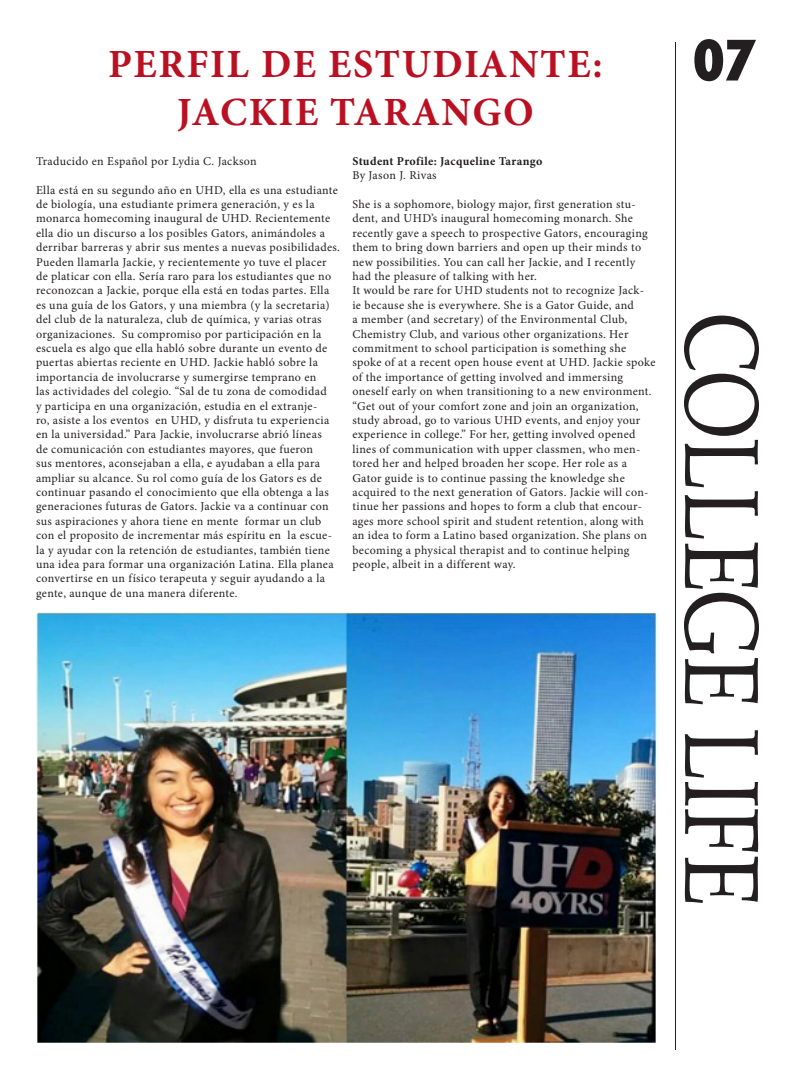
<style>
.page{position:relative;width:792px;height:1080px;background:#fff}
.page>*{position:absolute;margin:0;border:0;box-sizing:border-box;transform-origin:0 0}
.t1{font:105px "Book Antiqua";color:#231f20;scale:.8 1}
.t2{font:800 condensed 54px "Futura";color:#231f20}
.t3{font:700 40px "Minion Pro";letter-spacing:.04em;color:#ba1022}
.t4{font:12px/14.4px "Minion Pro";letter-spacing:.03em;color:#231f20}
.t5{font:700 12px/14.4px "Minion Pro";letter-spacing:.025em;color:#231f20}
.s1{font-weight:400}
</style>
<div class="page">
<hr style="left:675px;top:42px;width:1px;height:1008px;background:#231f20">
<img style="left:36px;top:612px;width:621px;height:431px">
<p class="t3" style="left:108px;top:36px;width:496px">PERFIL DE ESTUDIANTE:</p>
<p class="t2" style="left:693px;top:24px;width:65px">07</p>
<p class="t3" style="left:177px;top:84px;width:358px">JACKIE TARANGO</p>
<p class="t4" style="left:36px;top:154px;width:222px">Traducido en Español por Lydia C. Jackson</p>
<p class="t4" style="left:36px;top:183px;width:306px">Ella está en su segundo año en UHD, ella es una estudiante de biología, una estudiante primera generación, y es la monarca homecoming inaugural de UHD. Recientemente ella dio un discurso a los posibles Gators, animándoles a derribar barreras y abrir sus mentes a nuevas posibilidades.<br>Pueden llamarla Jackie, y recientemente yo tuve el placer de platicar con ella. Sería raro para los estudiantes que no reconozcan a Jackie, porque ella está en todas partes. Ella es una guía de los Gators, y una miembra (y la secretaria) del club de la naturaleza, club de química, y varias otras organizaciones. Su compromiso por participación en la escuela es algo que ella habló sobre durante un evento de puertas abiertas reciente en UHD. Jackie habló sobre la importancia de involucrarse y sumergirse temprano en<br>las actividades del colegio. “Sal de tu zona de comodidad<br>y participa en una organización, estudia en el extranje-<br>ro, asiste a los eventos en UHD, y disfruta tu experiencia en la universidad.” Para Jackie, involucrarse abrió líneas<br>de comunicación con estudiantes mayores, que fueron<br>sus mentores, aconsejaban a ella, e ayudaban a ella para ampliar su alcance. Su rol como guía de los Gators es de continuar pasando el conocimiento que ella obtenga a las generaciones futuras de Gators. Jackie va a continuar con sus aspiraciones y ahora tiene en mente formar un club con el proposito de incrementar más espíritu en la escue&shy;la y ayudar con la retención de estudiantes, también tiene una idea para formar una organización Latina. Ella planea convertirse en un físico terapeuta y seguir ayudando a la gente, aunque de una manera diferente.</p>
<p class="t5" style="left:352px;top:154px;width:191px">Student Profile: Jacqueline Tarango<br><span class="s1">By Jason J. Rivas</span></p>
<p class="t4" style="left:352px;top:197px;width:305px">She is a sophomore, biology major, first generation stu&shy;dent, and UHD’s inaugural homecoming monarch. She recently gave a speech to prospective Gators, encouraging them to bring down barriers and open up their minds to new possibilities. You can call her Jackie, and I recently had the pleasure of talking with her.<br>It would be rare for UHD students not to recognize Jack&shy;ie because she is everywhere. She is a Gator Guide, and<br>a member (and secretary) of the Environmental Club, Chemistry Club, and various other organizations. Her commitment to school participation is something she spoke of at a recent open house event at UHD. Jackie spoke of the importance of getting involved and immersing oneself early on when transitioning to a new environment. “Get out of your comfort zone and join an organization, study abroad, go to various UHD events, and enjoy your experience in college.” For her, getting involved opened lines of communication with upper classmen, who men&shy;tored her and helped broaden her scope. Her role as a Gator guide is to continue passing the knowledge she acquired to the next generation of Gators. Jackie will con&shy;tinue her passions and hopes to form a club that encour&shy;ages more school spirit and student retention, along with an idea to form a Latino based organization. She plans on becoming a physical therapist and to continue helping people, albeit in a different way.</p>
<p class="t1" style="left:786px;top:312px;width:744px;rotate:90deg">COLLEGE LIFE</p>
</div>
